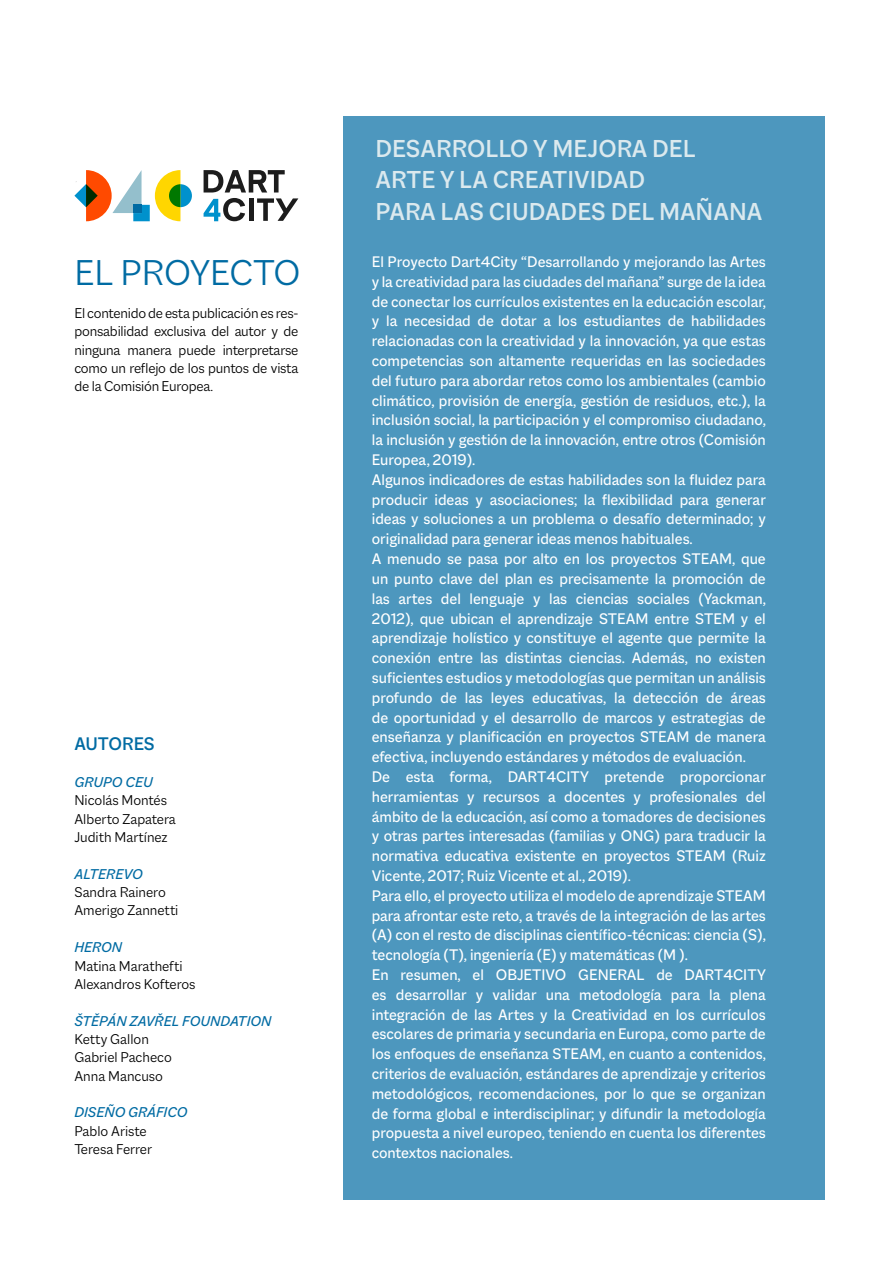
<style>
.page{position:relative;width:893px;height:1263px;background:#fff}
.page>*{position:absolute;margin:0;border:0;box-sizing:border-box;transform-origin:0 0}
.t1{font:300 38.7px "Macklin Sans";letter-spacing:-.005em;color:#006ba3}
.t2{font:500 26.4px/31.7px "Macklin Sans";color:#dbe9ee}
.t3{font:500 19.65px "Macklin Sans";letter-spacing:-.005em;color:#006ba3}
.t4{font:16.5px/19.8px "Macklin Sans";color:#fff}
.t5{font:300 15.3px/18.3px "Macklin Sans";color:#000}
.t6{font:italic 15.3px "Macklin Sans";color:#006ba3}
</style>
<div class="page">
<div style="left:343px;top:116px;width:482px;height:1083px;background:#4d97be"></div>
<svg style="left:204px;top:170px;width:81px;height:22px"></svg>
<hr style="left:249px;top:198px;width:4px;height:23px;background:#1c1c1c">
<svg style="left:257px;top:198px;width:41px;height:23px"></svg>
<svg style="left:204px;top:198px;width:41px;height:23px"></svg>
<svg style="left:74px;top:170px;width:118px;height:51px"></svg>
<h1 class="t1" style="left:74px;top:250px;width:228px">EL PROYECTO</h1>
<p class="t5" style="left:74px;top:304px;width:225px;text-align:justify">El contenido de esta publicación es res&shy;ponsabilidad exclusiva del autor y de ninguna manera puede interpretarse como un reflejo de los puntos de vista de la Comisión Europea.</p>
<p class="t3" style="left:74px;top:732px;width:82px">AUTORES</p>
<p class="t6" style="left:74px;top:773px;width:80px">GRUPO CEU</p>
<p class="t5" style="left:74px;top:791px;width:103px">Nicolás Montés<br>Alberto Zapatera<br>Judith Martínez</p>
<p class="t6" style="left:74px;top:865px;width:70px">ALTEREVO</p>
<p class="t5" style="left:74px;top:883px;width:106px">Sandra Rainero<br>Amerigo Zannetti</p>
<p class="t6" style="left:74px;top:938px;width:49px">HERON</p>
<p class="t5" style="left:74px;top:956px;width:123px">Matina Marathefti<br>Alexandros Kofteros</p>
<p class="t6" style="left:74px;top:1012px;width:199px">ŠTĚPÁN ZAVŘEL FOUNDATION</p>
<p class="t5" style="left:74px;top:1030px;width:99px">Ketty Gallon<br>Gabriel Pacheco<br>Anna Mancuso</p>
<p class="t6" style="left:74px;top:1104px;width:115px">DISEÑO GRÁFICO</p>
<p class="t5" style="left:74px;top:1121px;width:79px">Pablo Ariste<br>Teresa Ferrer</p>
<h2 class="t2" style="left:375px;top:132px;width:388px">DESARROLLO Y MEJORA DEL<br>ARTE Y LA CREATIVIDAD<br>PARA LAS CIUDADES DEL MAÑANA</h2>
<p class="t4" style="left:372px;top:252px;width:396px">El Proyecto Dart4City “Desarrollando y mejorando las Artes y la creatividad para las ciudades del mañana” surge de la idea de conectar los currículos existentes en la educación escolar, y la necesidad de dotar a los estudiantes de habilidades relacionadas con la creatividad y la innovación, ya que estas competencias son altamente requeridas en las sociedades del futuro para abordar retos como los ambientales (cambio climático, provisión de energía, gestión de residuos, etc.), la inclusión social, la participación y el compromiso ciudadano, la inclusión y gestión de la innovación, entre otros (Comisión Europea, 2019).<br>Algunos indicadores de estas habilidades son la fluidez para producir ideas y asociaciones; la flexibilidad para generar ideas y soluciones a un problema o desafío determinado; y originalidad para generar ideas menos habituales.<br>A menudo se pasa por alto en los proyectos STEAM, que un punto clave del plan es precisamente la promoción de las artes del lenguaje y las ciencias sociales (Yackman, 2012), que ubican el aprendizaje STEAM entre STEM y el aprendizaje holístico y constituye el agente que permite la conexión entre las distintas ciencias. Además, no existen suficientes estudios y metodologías que permitan un análisis profundo de las leyes educativas, la detección de áreas de oportunidad y el desarrollo de marcos y estrategias de enseñanza y planificación en proyectos STEAM de manera efectiva, incluyendo estándares y métodos de evaluación.<br>De esta forma, DART4CITY pretende proporcionar herramientas y recursos a docentes y profesionales del ámbito de la educación, así como a tomadores de decisiones y otras partes interesadas (familias y ONG) para traducir la normativa educativa existente en proyectos STEAM (Ruiz Vicente, 2017; Ruiz Vicente et al., 2019).<br>Para ello, el proyecto utiliza el modelo de aprendizaje STEAM para afrontar este reto, a través de la integración de las artes (A) con el resto de disciplinas científico-técnicas: ciencia (S), tecnología (T), ingeniería (E) y matemáticas (M ).<br>En resumen, el OBJETIVO GENERAL de DART4CITY es desarrollar y validar una metodología para la plena integración de las Artes y la Creatividad en los currículos escolares de primaria y secundaria en Europa, como parte de los enfoques de enseñanza STEAM, en cuanto a contenidos, criterios de evaluación, estándares de aprendizaje y criterios metodológicos, recomendaciones, por lo que se organizan de forma global e interdisciplinar; y difundir la metodología propuesta a nivel europeo, teniendo en cuenta los diferentes contextos nacionales.</p>
</div>
